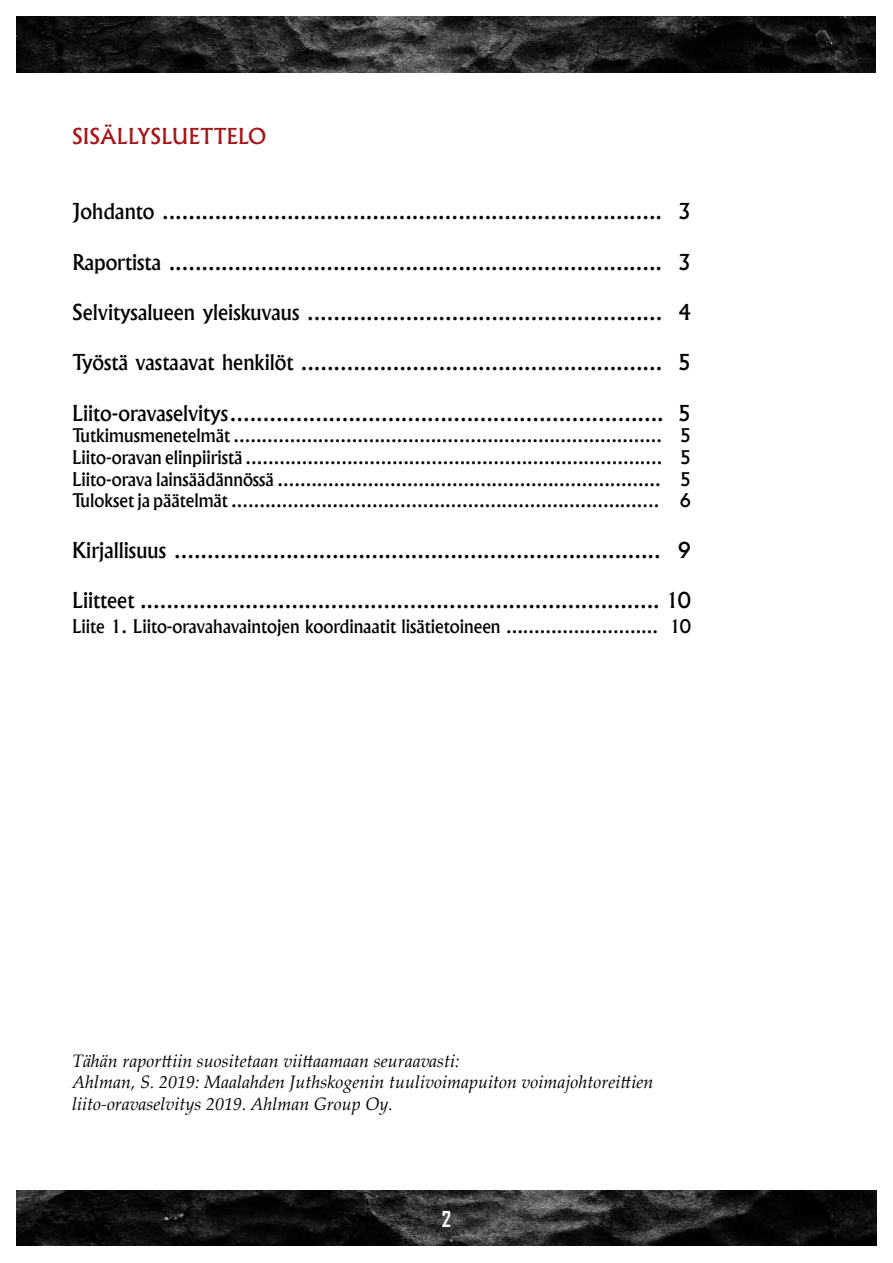
<style>
.page{position:relative;width:893px;height:1263px;background:#fff}
.page>*{position:absolute;margin:0;border:0;box-sizing:border-box;transform-origin:0 0}
.t1{font:500 21px "Albertus";color:#000}
.t2{font:500 21px "Albertus";color:#a3151a}
.t3{font:700 21px "Agency FB";color:#fff}
.t4{font:500 18px/21.6px "Albertus";color:#000;text-align:justify}
.t5{font:italic 18px/21.6px "Palatino Linotype";color:#000}
</style>
<div class="page">
<img style="left:17px;top:1191px;width:859px;height:55px">
<img style="left:17px;top:17px;width:859px;height:55px">
<p class="t2" style="left:72px;top:123px;width:196px">sisällysluettelo</p>
<p class="t1" style="left:72px;top:198px;width:620px">Johdanto ............................................................................ 3</p>
<p class="t1" style="left:72px;top:249px;width:620px">Raportista ........................................................................... 3</p>
<p class="t1" style="left:72px;top:299px;width:620px">Selvitysalueen yleiskuvaus ...................................................... 4</p>
<p class="t1" style="left:72px;top:350px;width:620px">Työstä vastaavat henkilöt ....................................................... 5</p>
<p class="t1" style="left:72px;top:400px;width:620px">Liito-oravaselvitys .................................................................. 5</p>
<p class="t4" style="left:72px;top:425px;width:620px">Tutkimusmenetelmät ............................................................................ 5<br>Liito-oravan elinpiiristä .......................................................................... 5<br>Liito-orava lainsäädännössä .................................................................... 5<br>Tulokset ja päätelmät ............................................................................ 6</p>
<p class="t1" style="left:72px;top:537px;width:620px">Kirjallisuus .......................................................................... 9</p>
<p class="t1" style="left:72px;top:587px;width:620px">Liitteet ............................................................................... 10</p>
<p class="t4" style="left:72px;top:616px;width:620px">Liite 1. Liito-oravahavaintojen koordinaatit lisätietoineen ........................... 10</p>
<p class="t5" style="left:72px;top:1049px;width:583px">Tähän raporttiin suositetaan viittaamaan seuraavasti:<br>Ahlman, S. 2019: Maalahden Juthskogenin tuulivoimapuiton voimajohtoreittien liito-oravaselvitys 2019. Ahlman Group Oy.</p>
<p class="t3" style="left:442px;top:1206px;width:11px">2</p>
</div>
